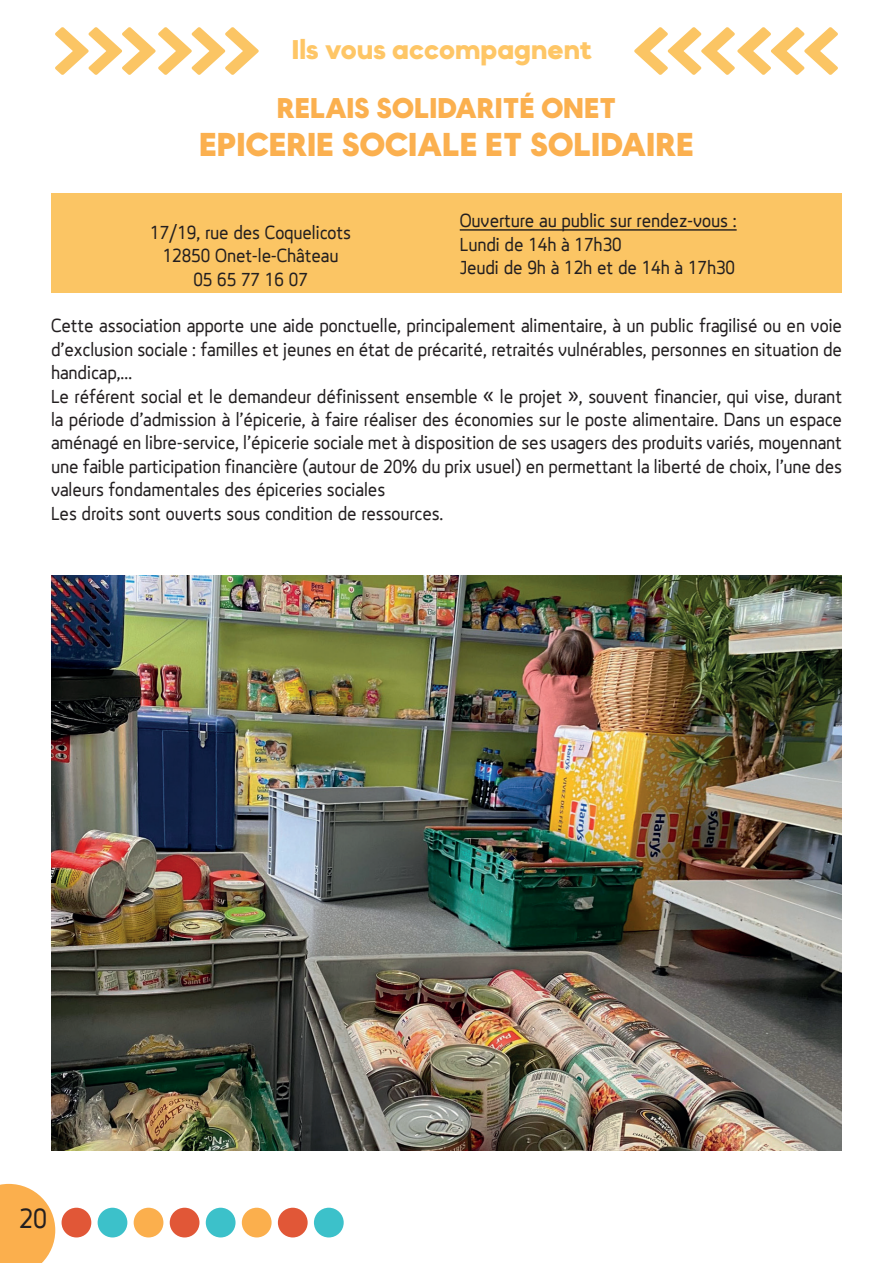
<style>
.page{position:relative;width:893px;height:1263px;background:#fff}
.page>*{position:absolute;margin:0;border:0;box-sizing:border-box;transform-origin:0 0}
.t1{font:700 33px "MADE Okine Sans PERSONALUSE";color:#fbb04f}
.t2{font:700 28.5px "MADE Okine Sans PERSONALUSE";color:#fbb04f}
.t3{font:28.5px "LT Reponse";color:#231f20}
.t4{font:700 27px "MADE Okine Sans PERSONALUSE";color:#fec666}
.t5{font:19.5px/23.4px "LT Reponse";color:#231f20}
</style>
<div class="page">
<svg style="left:0;top:1184px;width:55px;height:79px;background:#fbb964"></svg>
<div style="left:134px;top:1208px;width:29px;height:29px;background:#fbaf4d;border-radius:50%"></div>
<div style="left:242px;top:1208px;width:30px;height:29px;background:#fbaf4d;border-radius:50%"></div>
<div style="left:62px;top:1208px;width:29px;height:29px;background:#e15737;border-radius:50%"></div>
<div style="left:170px;top:1208px;width:29px;height:29px;background:#e15737;border-radius:50%"></div>
<div style="left:278px;top:1208px;width:30px;height:29px;background:#e15737;border-radius:50%"></div>
<div style="left:98px;top:1208px;width:29px;height:29px;background:#3cc1ca;border-radius:50%"></div>
<div style="left:206px;top:1208px;width:30px;height:29px;background:#3cc1ca;border-radius:50%"></div>
<div style="left:314px;top:1208px;width:30px;height:29px;background:#3cc1ca;border-radius:50%"></div>
<div style="left:51px;top:194px;width:791px;height:99px;background:#fbc564"></div>
<hr style="left:460px;top:229px;width:277px;height:2px;background:#231f20">
<img style="left:51px;top:575px;width:791px;height:576px">
<svg style="left:55px;top:27px;width:204px;height:48px"></svg>
<svg style="left:634px;top:27px;width:204px;height:48px"></svg>
<h3 class="t4" style="left:292px;top:32px;width:302px">Ils vous accompagnent</h3>
<h2 class="t2" style="left:277px;top:89px;width:341px">RELAIS SOLIDARITÉ ONET</h2>
<h1 class="t1" style="left:199px;top:124px;width:496px">EPICERIE SOCIALE ET SOLIDAIRE</h1>
<p class="t5" style="left:150px;top:220px;width:202px;text-align:center">17/19, rue des Coquelicots<br>12850 Onet-le-Château<br>05 65 77 16 07</p>
<p class="t5" style="left:460px;top:209px;width:278px">Ouverture au public sur rendez-vous :<br>Lundi de 14h à 17h30<br>Jeudi de 9h à 12h et de 14h à 17h30</p>
<p class="t5" style="left:51px;top:314px;width:792px">Cette association apporte une aide ponctuelle, principalement alimentaire, à un public fragilisé ou en voie d’exclusion sociale : familles et jeunes en état de précarité, retraités vulnérables, personnes en situation de handicap,…<br>Le référent social et le demandeur définissent ensemble « le projet », souvent financier, qui vise, durant la période d’admission à l’épicerie, à faire réaliser des économies sur le poste alimentaire. Dans un espace aménagé en libre-service, l’épicerie sociale met à disposition de ses usagers des produits variés, moyennant une faible participation financière (autour de 20% du prix usuel) en permettant la liberté de choix, l’une des valeurs fondamentales des épiceries sociales<br>Les droits sont ouverts sous condition de ressources.</p>
<h2 class="t3" style="left:19px;top:1198px;width:29px">20</h2>
</div>
